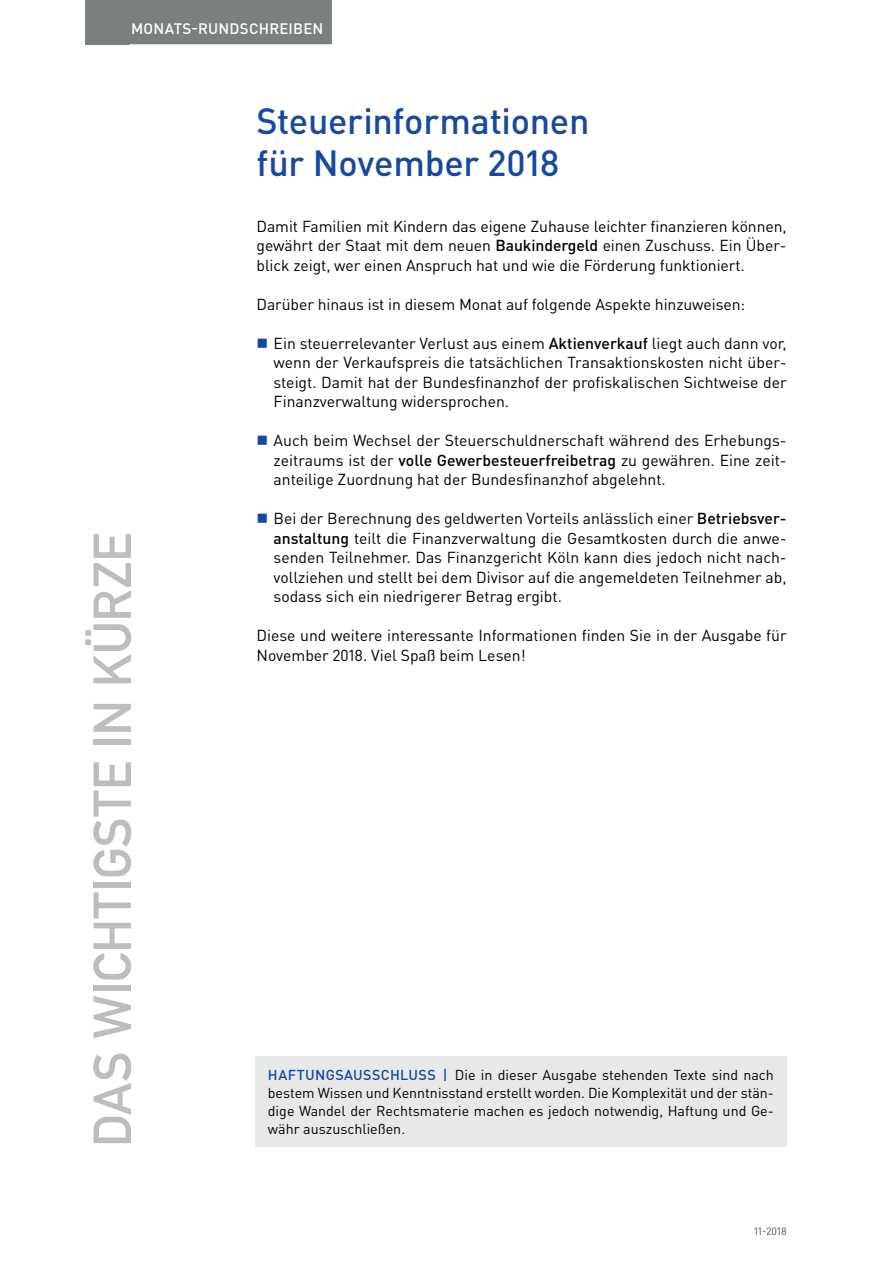
<style>
.page{position:relative;width:893px;height:1263px;background:#fff}
.page>*{position:absolute;margin:0;border:0;box-sizing:border-box;transform-origin:0 0}
.t1{font:52.5px "DIN Mittelschrift Std";color:#bcbdbd}
.t2{font:500 36px/42px "DIN Pro";letter-spacing:-.01em;color:#17499e}
.t3{font:15.75px/19.5px "DIN Pro";color:#000002;text-align:justify}
.t4{font:500 15px "DIN Pro";letter-spacing:.015em;color:#fff}
.t5{font:14.25px/18px "DIN Pro";color:#000002;text-align:justify}
.t6{font:10.5px "DIN Pro";color:#4f5152}
.s1{font-weight:500}
.s2{font-weight:500;color:#17499e}
</style>
<div class="page">
<div style="left:85px;top:0;width:45px;height:44px;background:#7c7f7f"></div>
<div style="left:122px;top:0;width:210px;height:44px;background:#7c7f7f"></div>
<div style="left:255px;top:1057px;width:532px;height:90px;background:#e6e9e8"></div>
<p class="t4" style="left:131px;top:18px;width:194px">MONATS-RUNDSCHREIBEN</p>
<h1 class="t1" style="left:82px;top:1147px;width:616px;rotate:-90deg">DAS WICHTIGSTE IN KÜRZE</h1>
<h2 class="t2" style="left:257px;top:99px;width:334px">Steuerinformationen für November 2018</h2>
<p class="t3" style="left:257px;top:216px;width:532px">Damit Familien mit Kindern das eigene Zuhause leichter finanzieren können, gewährt der Staat mit dem neuen <span class="s1">Baukindergeld</span> einen Zuschuss. Ein Über&shy;blick zeigt, wer einen Anspruch hat und wie die Förderung funktioniert.</p>
<p class="t3" style="left:257px;top:294px;width:490px">Darüber hinaus ist in diesem Monat auf folgende Aspekte hinzuweisen:</p>
<p class="t3" style="left:274px;top:333px;width:515px">Ein steuerrelevanter Verlust aus einem <span class="s1">Aktienverkauf</span> liegt auch dann vor, wenn der Verkaufspreis die tatsächlichen Transaktionskosten nicht über&shy;steigt. Damit hat der Bundesfinanzhof der profiskalischen Sichtweise der Finanzverwaltung widersprochen.</p>
<p class="t3" style="left:274px;top:430px;width:515px">Auch beim Wechsel der Steuerschuldnerschaft während des Erhebungs&shy;zeitraums ist der <span class="s1">volle Gewerbesteuerfreibetrag</span> zu gewähren. Eine zeit&shy;anteilige Zuordnung hat der Bundesfinanzhof abgelehnt.</p>
<p class="t3" style="left:274px;top:508px;width:515px">Bei der Berechnung des geldwerten Vorteils anlässlich einer <span class="s1">Betriebsver&shy;anstaltung</span> teilt die Finanzverwaltung die Gesamtkosten durch die anwe&shy;senden Teilnehmer. Das Finanzgericht Köln kann dies jedoch nicht nach&shy;vollziehen und stellt bei dem Divisor auf die angemeldeten Teilnehmer ab, sodass sich ein niedrigerer Betrag ergibt.</p>
<p class="t3" style="left:257px;top:625px;width:532px">Diese und weitere interessante Informationen finden Sie in der Ausgabe für<br>November 2018. Viel Spaß beim Lesen!</p>
<p class="t5" style="left:268px;top:1065px;width:508px"><span class="s2">HAFTUNGSAUSSCHLUSS |</span> Die in dieser Ausgabe stehenden Texte sind nach bestem Wissen und Kenntnisstand erstellt worden. Die Komplexität und der stän&shy;dige Wandel der Rechtsmaterie machen es jedoch notwendig, Haftung und Ge&shy;währ auszuschließen.</p>
<p class="t6" style="left:754px;top:1224px;width:34px">11-2018</p>
</div>
